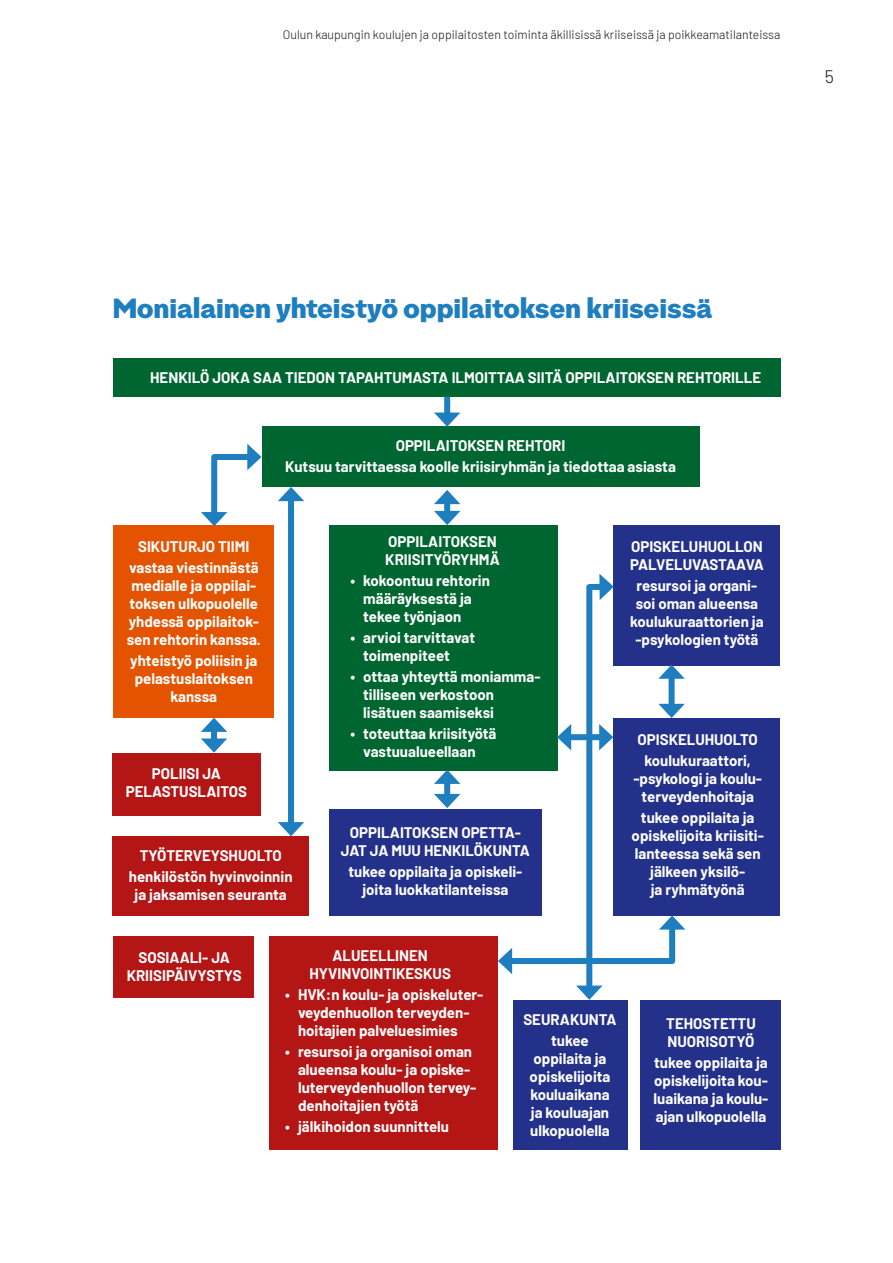
<style>
.page{position:relative;width:893px;height:1263px;background:#fff}
.page>*{position:absolute;margin:0;border:0;box-sizing:border-box;transform-origin:0 0}
.H2_otsikko{font:27px "Oulun Graadi Otsikko";color:#1e7ec0}
.t1{font:300 18px "Barlow";color:#12120d}
.kaavakuvat{font:700 15px/18px "Barlow";color:#fff;text-align:center}
.t2{font:300 12.3px "Barlow";color:#12120d}
</style>
<div class="page">
<div style="left:261px;top:427px;width:438px;height:60px;background:#006631"></div>
<div style="left:329px;top:525px;width:229px;height:245px;background:#006631"></div>
<div style="left:329px;top:809px;width:213px;height:106px;background:#24318a"></div>
<div style="left:614px;top:718px;width:166px;height:197px;background:#24318a"></div>
<div style="left:614px;top:525px;width:166px;height:140px;background:#24318a"></div>
<div style="left:513px;top:1000px;width:114px;height:150px;background:#24318a"></div>
<div style="left:640px;top:1000px;width:140px;height:150px;background:#24318a"></div>
<div style="left:113px;top:525px;width:161px;height:193px;background:#e45400"></div>
<div style="left:113px;top:753px;width:148px;height:62px;background:#b41515"></div>
<div style="left:113px;top:836px;width:196px;height:79px;background:#b41515"></div>
<div style="left:113px;top:937px;width:141px;height:61px;background:#b41515"></div>
<div style="left:269px;top:937px;width:228px;height:213px;background:#b41515"></div>
<div style="left:113px;top:358px;width:668px;height:39px;background:#006631"></div>
<div style="left:444px;top:397px;width:6px;height:21px;background:#1e7ec0"></div>
<svg style="left:434px;top:412px;width:26px;height:15px"></svg>
<svg style="left:201px;top:444px;width:60px;height:82px"></svg>
<div style="left:211px;top:727px;width:6px;height:17px;background:#1e7ec0"></div>
<svg style="left:201px;top:718px;width:26px;height:14px"></svg>
<svg style="left:201px;top:738px;width:26px;height:15px"></svg>
<div style="left:288px;top:496px;width:6px;height:331px;background:#1e7ec0"></div>
<svg style="left:278px;top:487px;width:26px;height:14px"></svg>
<svg style="left:278px;top:822px;width:26px;height:14px"></svg>
<div style="left:444px;top:499px;width:6px;height:17px;background:#1e7ec0"></div>
<svg style="left:434px;top:490px;width:26px;height:14px"></svg>
<svg style="left:434px;top:511px;width:26px;height:14px"></svg>
<div style="left:444px;top:779px;width:6px;height:20px;background:#1e7ec0"></div>
<svg style="left:434px;top:770px;width:26px;height:14px"></svg>
<svg style="left:434px;top:794px;width:26px;height:14px"></svg>
<svg style="left:498px;top:574px;width:187px;height:426px"></svg>
<p class="t2" style="left:283px;top:25px;width:499px">Oulun kaupungin koulujen ja oppilaitosten toiminta äkillisissä kriiseissä ja poikkeamatilanteissa</p>
<p class="t1" style="left:825px;top:64px;width:11px">5</p>
<h2 class="H2_otsikko" style="left:113px;top:291px;width:601px">Monialainen yhteistyö oppilaitoksen kriiseissä</h2>
<p class="kaavakuvat" style="left:150px;top:367px;width:612px">HENKILÖ JOKA SAA TIEDON TAPAHTUMASTA ILMOITTAA SIITÄ OPPILAITOKSEN REHTORILLE</p>
<p class="kaavakuvat" style="left:396px;top:436px;width:171px">OPPILAITOKSEN REHTORI</p>
<p class="kaavakuvat" style="left:285px;top:457px;width:392px">Kutsuu tarvittaessa koolle kriisiryhmän ja tiedottaa asiasta</p>
<p class="kaavakuvat" style="left:138px;top:536px;width:113px">SIKUTURJO TIIMI</p>
<p class="kaavakuvat" style="left:127px;top:557px;width:136px">vastaa viestinnästä medialle ja oppilai&shy;toksen ulkopuolelle yhdessä oppilaitok&shy;sen rehtorin kanssa.</p>
<p class="kaavakuvat" style="left:130px;top:650px;width:129px">yhteistyö poliisin ja pelastuslaitoksen kanssa</p>
<p class="kaavakuvat" style="left:126px;top:764px;width:123px">POLIISI JA<br>PELASTUSLAITOS</p>
<p class="kaavakuvat" style="left:140px;top:845px;width:143px">TYÖTERVEYSHUOLTO</p>
<p class="kaavakuvat" style="left:129px;top:866px;width:165px">henkilöstön hyvinvoinnin ja jaksamisen seuranta</p>
<p class="kaavakuvat" style="left:385px;top:531px;width:116px;text-align:left">OPPILAITOKSEN<br>KRIISITYÖRYHMÄ</p>
<p class="kaavakuvat" style="left:363px;top:570px;width:128px;text-align:left;text-indent:-13px">• kokoontuu rehtorin määräyksestä ja tekee työnjaon</p>
<p class="kaavakuvat" style="left:363px;top:627px;width:113px;text-align:left;text-indent:-13px">• arvioi tarvittavat toimenpiteet</p>
<p class="kaavakuvat" style="left:363px;top:666px;width:179px;text-align:left;text-indent:-13px">• ottaa yhteyttä moniamma&shy;tilliseen verkostoon lisätuen saamiseksi</p>
<p class="kaavakuvat" style="left:350px;top:723px;width:147px">• toteuttaa kriisityötä vastuualueellaan</p>
<p class="kaavakuvat" style="left:341px;top:823px;width:191px">OPPILAITOKSEN OPETTA-<br>JAT JA MUU HENKILÖKUNTA</p>
<p class="kaavakuvat" style="left:348px;top:862px;width:175px">tukee oppilaita ja opiskeli&shy;joita luokkatilanteissa</p>
<p class="kaavakuvat" style="left:630px;top:536px;width:135px;text-align:left">OPISKELUHUOLLON<br>PALVELUVASTAAVA</p>
<p class="kaavakuvat" style="left:630px;top:575px;width:135px">resursoi ja organi&shy;soi oman alueensa koulukuraattorien ja -psykologien työtä</p>
<p class="kaavakuvat" style="left:638px;top:730px;width:122px">OPISKELUHUOLTO</p>
<p class="kaavakuvat" style="left:633px;top:751px;width:130px">koulukuraattori, -psykologi ja koulu&shy;terveydenhoitaja</p>
<p class="kaavakuvat" style="left:632px;top:808px;width:134px">tukee oppilaita ja opiskelijoita kriisiti&shy;lanteessa sekä sen jälkeen yksilö-<br>ja ryhmätyönä</p>
<p class="kaavakuvat" style="left:127px;top:947px;width:116px">SOSIAALI- JA<br>KRIISIPÄIVYSTYS</p>
<p class="kaavakuvat" style="left:309px;top:946px;width:143px">ALUEELLINEN<br>HYVINVOINTIKESKUS</p>
<p class="kaavakuvat" style="left:298px;top:985px;width:187px;text-align:left;text-indent:-13px">• HVK:n koulu- ja opiskeluter&shy;veydenhuollon terveyden&shy;hoitajien palveluesimies</p>
<p class="kaavakuvat" style="left:298px;top:1042px;width:180px;text-align:left;text-indent:-13px">• resursoi ja organisoi oman alueensa koulu- ja opiske&shy;luterveydenhuollon tervey&shy;denhoitajien työtä</p>
<p class="kaavakuvat" style="left:285px;top:1117px;width:165px">• jälkihoidon suunnittelu</p>
<p class="kaavakuvat" style="left:523px;top:1010px;width:95px">SEURAKUNTA</p>
<p class="kaavakuvat" style="left:530px;top:1030px;width:82px">tukee oppilaita ja opiskelijoita kouluaikana ja kouluajan ulkopuolella</p>
<p class="kaavakuvat" style="left:666px;top:1013px;width:91px;text-align:left">TEHOSTETTU<br>NUORISOTYÖ</p>
<p class="kaavakuvat" style="left:654px;top:1052px;width:116px;text-align:justify">tukee oppilaita ja opiskelijoita kou&shy;luaikana ja koulu&shy;ajan ulkopuolella</p>
</div>
